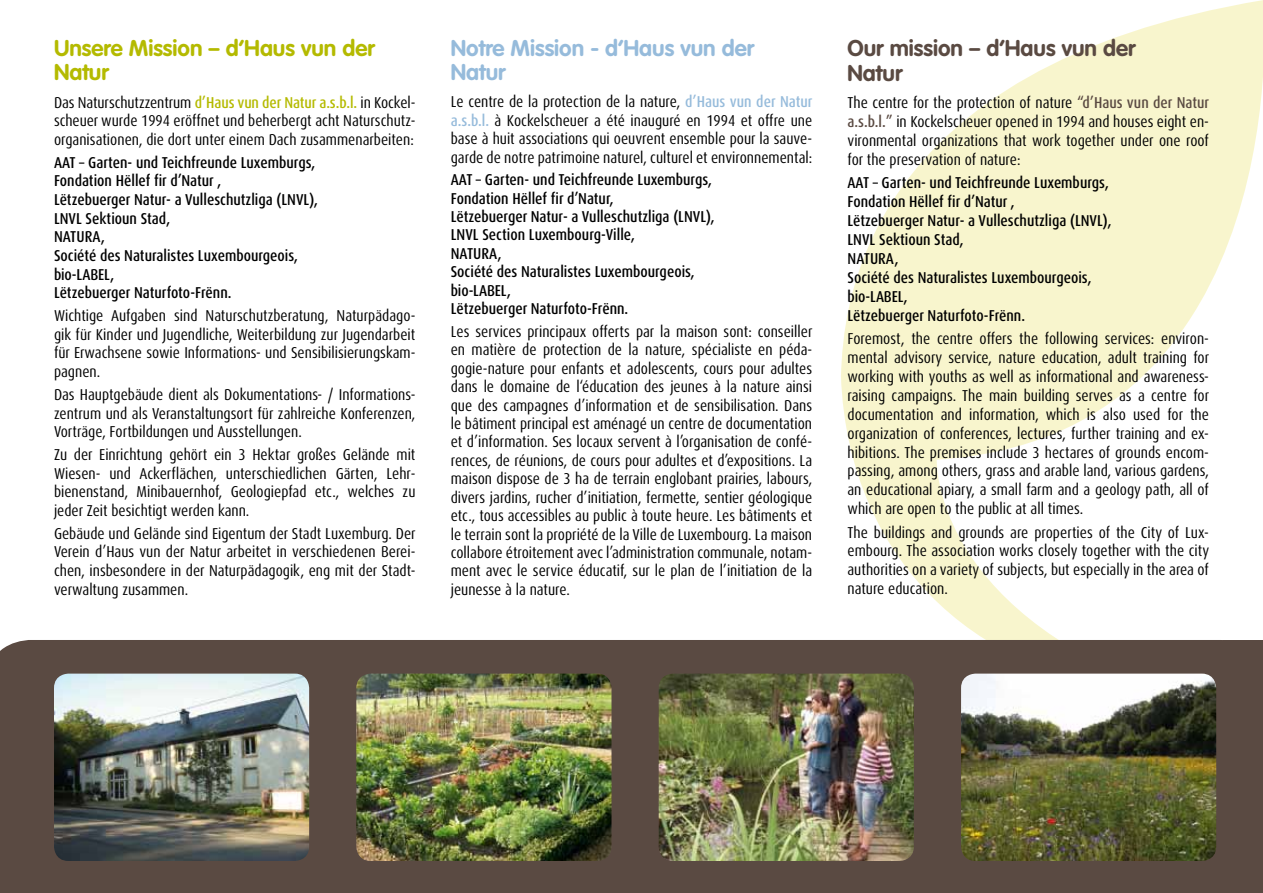
<style>
.page{position:relative;width:1263px;height:893px;background:#fff}
.page>*{position:absolute;margin:0;border:0;box-sizing:border-box;transform-origin:0 0}
.t1{font:700 22.5px/24.6px "VAG Rounded";color:#b4ba00}
.t2{font:700 22.5px/24.5px "VAG Rounded";color:#96bbdb}
.t3{font:700 22.5px/24.9px "VAG Rounded";color:#5a4a42}
.t4{font:condensed 15.75px/18.5px "Dax Pro";color:#000;text-align:justify}
.t5{font:500 condensed 15.75px/18.6px "Dax Pro";color:#000}
.s1{font-weight:500;color:#b4ba00}
.s2{font-weight:500;color:#96bbdb}
.s3{font-weight:500;color:#5a4a42}
</style>
<div class="page">
<svg style="left:841px;top:0;width:422px;height:640px;fill:#f8f5cd"></svg>
<div style="left:0;top:640px;width:1263px;height:253px;background:#5a4a42"></div>
<img style="left:54px;top:674px;width:255px;height:187px">
<img style="left:356px;top:674px;width:255px;height:187px">
<img style="left:659px;top:674px;width:255px;height:187px">
<img style="left:961px;top:674px;width:255px;height:187px">
<div style="left:1230px;top:851px;width:33px;height:42px;background:#5a4a42"></div>
<div style="left:1223px;top:640px;width:40px;height:58px;background:#5a4a42"></div>
<h1 class="t1" style="left:54px;top:35px;width:322px">Unsere Mission – d’Haus vun der<br>Natur</h1>
<p class="t4" style="left:54px;top:93px;width:363px">Das Naturschutzzentrum <span class="s1">d’Haus vun der Natur a.s.b.l.</span> in Kockel&shy;scheuer wurde 1994 eröffnet und beherbergt acht Naturschutz&shy;organisationen, die dort unter einem Dach zusammenarbeiten:</p>
<p class="t5" style="left:54px;top:153px;width:265px">AAT – Garten- und Teichfreunde Luxemburgs,<br>Fondation Hëllef fir d’Natur ,<br>Lëtzebuerger Natur- a Vulleschutzliga (LNVL),<br>LNVL Sektioun Stad,<br>NATURA,<br>Société des Naturalistes Luxembourgeois, bio-LABEL,<br>Lëtzebuerger Naturfoto-Frënn.</p>
<p class="t4" style="left:54px;top:306px;width:363px">Wichtige Aufgaben sind Naturschutzberatung, Naturpädago&shy;gik für Kinder und Jugendliche, Weiterbildung zur Jugendarbeit für Erwachsene sowie Informations- und Sensibilisierungskam&shy;pagnen.</p>
<p class="t4" style="left:54px;top:385px;width:363px">Das Hauptgebäude dient als Dokumentations- / Informations&shy;zentrum und als Veranstaltungsort für zahlreiche Konferenzen, Vorträge, Fortbildungen und Ausstellungen.</p>
<p class="t4" style="left:54px;top:445px;width:363px">Zu der Einrichtung gehört ein 3 Hektar großes Gelände mit Wiesen- und Ackerflächen, unterschiedlichen Gärten, Lehr&shy;bienenstand, Minibauernhof, Geologiepfad etc., welches zu jeder Zeit besichtigt werden kann.</p>
<p class="t4" style="left:54px;top:524px;width:363px">Gebäude und Gelände sind Eigentum der Stadt Luxemburg. Der Verein d’Haus vun der Natur arbeitet in verschiedenen Berei&shy;chen, insbesondere in der Naturpädagogik, eng mit der Stadt&shy;verwaltung zusammen.</p>
<h1 class="t2" style="left:451px;top:36px;width:305px">Notre Mission - d’Haus vun der<br>Natur</h1>
<p class="t4" style="left:451px;top:93px;width:363px">Le centre de la protection de la nature, <span class="s2">d’Haus vun der Natur a.s.b.l.</span> à Kockelscheuer a été inauguré en 1994 et offre une base à huit associations qui oeuvrent ensemble pour la sauve&shy;garde de notre patrimoine naturel, culturel et environnemental:</p>
<p class="t5" style="left:451px;top:171px;width:265px">AAT – Garten- und Teichfreunde Luxemburgs,<br>Fondation Hëllef fir d’Natur,<br>Lëtzebuerger Natur- a Vulleschutzliga (LNVL),<br>LNVL Section Luxembourg-Ville,<br>NATURA,<br>Société des Naturalistes Luxembourgeois, bio-LABEL,<br>Lëtzebuerger Naturfoto-Frënn.</p>
<p class="t4" style="left:451px;top:322px;width:363px">Les services principaux offerts par la maison sont: conseiller en matière de protection de la nature, spécialiste en péda&shy;gogie-nature pour enfants et adolescents, cours pour adultes dans le domaine de l‘éducation des jeunes à la nature ainsi que des campagnes d’information et de sensibilisation. Dans le bâtiment principal est aménagé un centre de documentation et d’information. Ses locaux servent à l’organisation de confé&shy;rences, de réunions, de cours pour adultes et d’expositions. La maison dispose de 3 ha de terrain englobant prairies, labours, divers jardins, rucher d’initiation, fermette, sentier géologique etc., tous accessibles au public à toute heure. Les bâtiments et le terrain sont la propriété de la Ville de Luxembourg. La maison collabore étroitement avec l’administration communale, notam&shy;ment avec le service éducatif, sur le plan de l’initiation de la jeunesse à la nature.</p>
<h1 class="t3" style="left:847px;top:35px;width:290px">Our mission – d’Haus vun der<br>Natur</h1>
<p class="t4" style="left:847px;top:93px;width:363px;line-height:18.9px">The centre for the protection of nature <span class="s3">“d’Haus vun der Natur a.s.b.l.”</span> in Kockelscheuer opened in 1994 and houses eight en&shy;vironmental organizations that work together under one roof for the preservation of nature:</p>
<p class="t5" style="left:847px;top:173px;width:265px">AAT – Garten- und Teichfreunde Luxemburgs,<br>Fondation Hëllef fir d’Natur ,<br>Lëtzebuerger Natur- a Vulleschutzliga (LNVL),<br>LNVL Sektioun Stad,<br>NATURA,<br>Société des Naturalistes Luxembourgeois, bio-LABEL,<br>Lëtzebuerger Naturfoto-Frënn.</p>
<p class="t4" style="left:847px;top:329px;width:363px;line-height:18.9px">Foremost, the centre offers the following services: environ&shy;mental advisory service, nature education, adult training for working with youths as well as informational and awareness&shy;raising campaigns. The main building serves as a centre for documentation and information, which is also used for the organization of conferences, lectures, further training and ex&shy;hibitions. The premises include 3 hectares of grounds encom&shy;passing, among others, grass and arable land, various gardens, an educational apiary, a small farm and a geology path, all of which are open to the public at all times.</p>
<p class="t4" style="left:847px;top:523px;width:363px;line-height:18.9px">The buildings and grounds are properties of the City of Lux&shy;embourg. The association works closely together with the city authorities on a variety of subjects, but especially in the area of nature education.</p>
</div>
